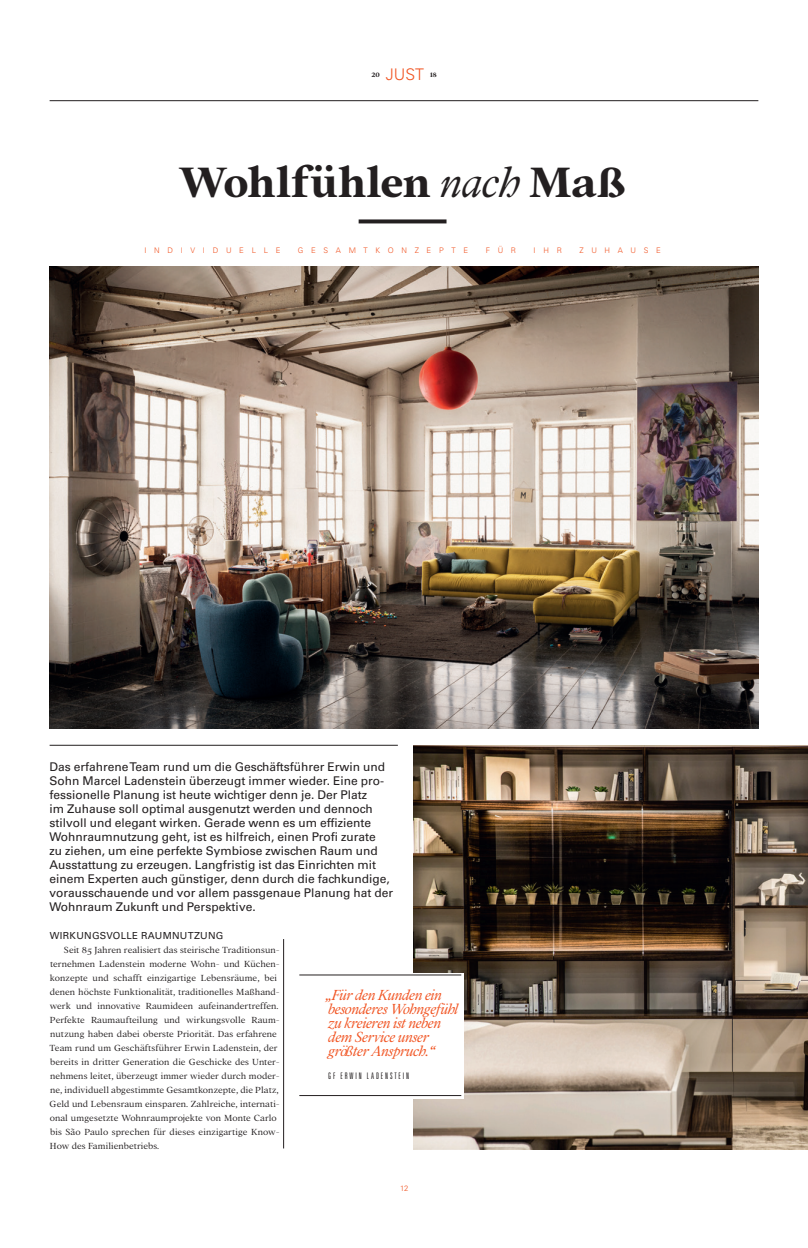
<style>
.page{position:relative;width:808px;height:1248px;background:#fff}
.page>*{position:absolute;margin:0;border:0;box-sizing:border-box;transform-origin:0 0}
.t1{font:700 46.5px "Addington CF";letter-spacing:.005em;color:#231f20}
.t2{font:italic 300 16px/14px "Addington CF";letter-spacing:-.02em;color:#f15422}
.t3{font:300 16px "Univers LT Std";color:#f15422}
.t4{font:12px/14px "Univers LT Std";color:#231f20}
.t5{font:300 9.7px/14px "Addington CF";color:#231f20}
.t6{font:9.7px "Univers LT Std";letter-spacing:.03em;color:#231f20}
.t7{font:300 ultra-condensed 9px "Univers LT Std";letter-spacing:.21em;color:#231f20}
.t8{font:300 7.7px "Univers LT Std";letter-spacing:1em;color:#f15422}
.t9{font:700 7px "Addington CF";color:#231f20}
.s1{font-weight:300;font-style:italic}
</style>
<div class="page">
<hr style="left:50px;top:100px;width:708px;height:1px;background:#231f20">
<hr style="left:283px;top:938px;width:1px;height:210px;background:#231f20">
<img style="left:50px;top:266px;width:708px;height:462px">
<svg style="left:359px;top:219px;width:87px;height:4px"></svg>
<hr style="left:50px;top:745px;width:348px;height:1px;background:#231f20">
<img style="left:413px;top:745px;width:395px;height:403px">
<div style="left:296px;top:972px;width:168px;height:126px;background:#fff"></div>
<hr style="left:299px;top:974px;width:162px;height:1px;background:#231f20">
<hr style="left:299px;top:1095px;width:162px;height:1px;background:#231f20">
<p class="t9" style="left:371px;top:70px;width:10px">20</p>
<h2 class="t3" style="left:386px;top:65px;width:40px">JUST</h2>
<p class="t9" style="left:430px;top:70px;width:8px">18</p>
<h1 class="t1" style="left:179px;top:154px;width:448px">Wohlfühlen <span class="s1">nach</span> Maß</h1>
<p class="t8" style="left:144px;top:245px;width:138px">INDIVIDUELLE</p>
<p class="t8" style="left:298px;top:245px;width:172px">GESAMTKONZEPTE</p>
<p class="t8" style="left:486px;top:245px;width:32px">FÜR</p>
<p class="t8" style="left:534px;top:245px;width:30px">IHR</p>
<p class="t8" style="left:579px;top:245px;width:83px">ZUHAUSE</p>
<p class="t4" style="left:50px;top:759px;width:345px">Das erfahrene Team rund um die Geschäftsführer Erwin und Sohn Marcel Ladenstein überzeugt immer wieder. Eine pro&shy;fessionelle Planung ist heute wichtiger denn je. Der Platz<br>im Zuhause soll optimal ausgenutzt werden und dennoch stilvoll und elegant wirken. Gerade wenn es um effiziente Wohnraumnutzung geht, ist es hilfreich, einen Profi zurate<br>zu ziehen, um eine perfekte Symbiose zwischen Raum und Ausstattung zu erzeugen. Langfristig ist das Einrichten mit einem Experten auch günstiger, denn durch die fachkundige, vorausschauende und vor allem passgenaue Planung hat der Wohnraum Zukunft und Perspektive.</p>
<p class="t6" style="left:50px;top:929px;width:175px">WIRKUNGSVOLLE RAUMNUTZUNG</p>
<p class="t5" style="left:50px;top:943px;width:232px;text-indent:14px">Seit 85 Jahren realisiert das steirische Traditionsun&shy;ternehmen Ladenstein moderne Wohn- und Küchen&shy;konzepte und schafft einzigartige Lebensräume, bei denen höchste Funktionalität, traditionelles Maßhand&shy;werk und innovative Raumideen aufeinandertreffen.<br>Perfekte Raumaufteilung und wirkungsvolle Raum&shy;nutzung haben dabei oberste Priorität. Das erfahrene Team rund um Geschäftsführer Erwin Ladenstein, der bereits in dritter Generation die Geschicke des Unter&shy;nehmens leitet, überzeugt immer wieder durch moder&shy;ne, individuell abgestimmte Gesamtkonzepte, die Platz, Geld und Lebensraum einsparen. Zahlreiche, internati&shy;onal umgesetzte Wohnraumprojekte von Monte Carlo bis São Paulo sprechen für dieses einzigartige Know-How des Familienbetriebs.</p>
<h2 class="t2" style="left:326px;top:988px;width:134px">„Für den Kunden ein besonderes Wohngefühl zu kreieren ist neben dem Service unser größter Anspruch.“</h2>
<p class="t7" style="left:328px;top:1071px;width:82px">GF ERWIN LADENSTEIN</p>
<p class="t8" style="left:400px;top:1182px;width:10px">12</p>
</div>
